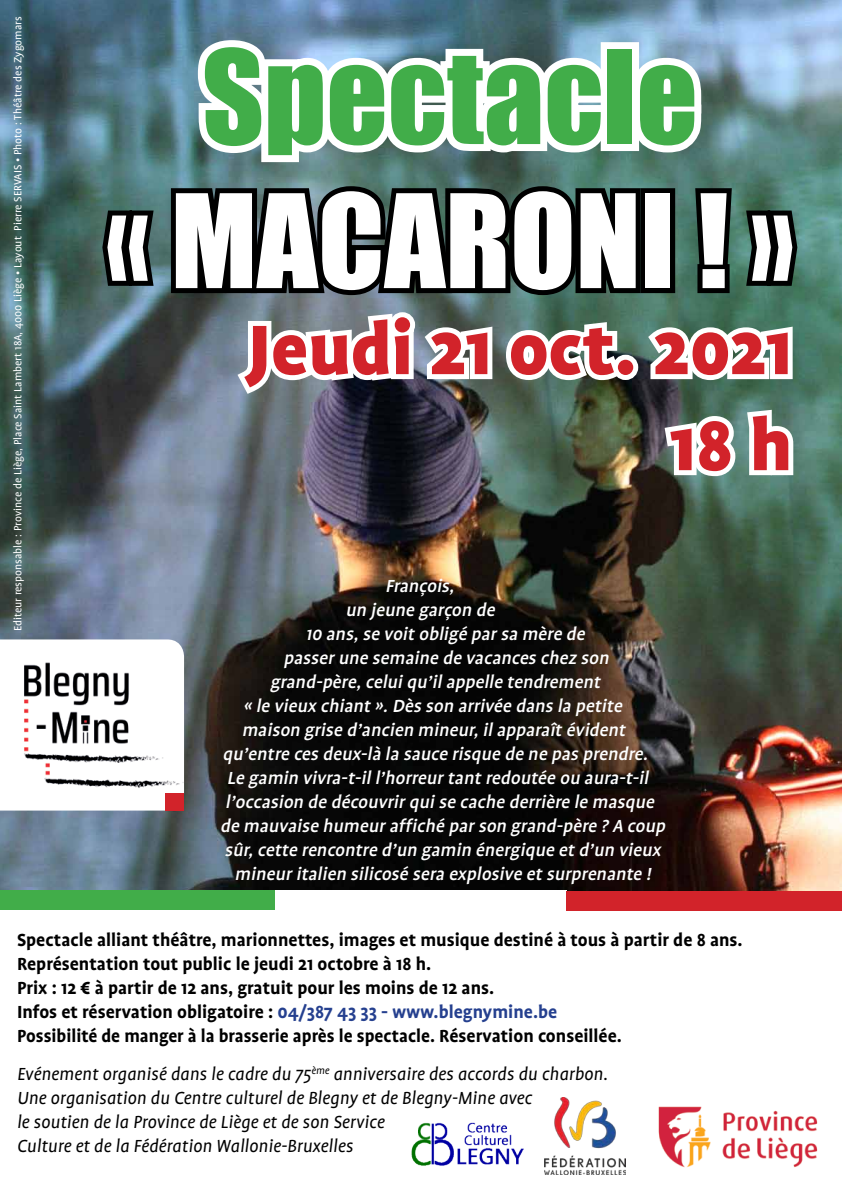
<style>
.page{position:relative;width:842px;height:1191px;background:#fff}
.page>*{position:absolute;margin:0;border:0;box-sizing:border-box;transform-origin:0 0}
.t1{font:120px "Impact";color:#fff}
.t2{font:120px "Impact";color:#41ad49}
.t3{font:900 80px/96px "Profile OT";color:#d2232a;text-align:right}
.t4{font:italic 500 20px "Profile OT";color:#fff}
.t5{font:700 20px/24px "Profile OT";color:#000}
.t6{font:italic 20px/24px "Profile OT";color:#000}
.t7{font:12px "Profile OT";color:#fff}
.s1{color:#25408f}
</style>
<div class="page">
<img style="left:411px;top:1122px;width:113px;height:44px">
<img style="left:658px;top:1106px;width:160px;height:62px">
<img style="left:544px;top:1097px;width:81px;height:77px">
<img style="left:0;top:0;width:842px;height:890px">
<svg style="left:96px;top:205px;width:63px;height:86px;background:#243433"></svg>
<img style="left:166px;top:30px;width:636px;height:451px">
<img style="left:0;top:639px;width:184px;height:171px">
<div style="left:166px;top:793px;width:18px;height:17px;background:#d2232a"></div>
<div style="left:0;top:890px;width:275px;height:20px;background:#41ad49"></div>
<div style="left:566px;top:890px;width:276px;height:20px;background:#d2232a"></div>
<p class="t7" style="left:11px;top:631px;width:616px;rotate:-90deg">Editeur responsable : Province de Liège, Place Saint Lambert 18A, 4000 Liège • Layout Pierre SERVAIS • Photo : Théâtre des Zygomars</p>
<h1 class="t2" style="left:202px;top:4px;width:497px">Spectacle</h1>
<h1 class="t1" style="left:105px;top:148px;width:691px">« MACARONI ! »</h1>
<h2 class="t3" style="left:246px;top:303px;width:547px">Jeudi 21 oct. 2021<br>18 h</h2>
<p class="t4" style="left:385px;top:574px;width:75px">François,</p>
<p class="t4" style="left:345px;top:598px;width:155px">un jeune garçon de</p>
<p class="t4" style="left:305px;top:622px;width:285px">10 ans,se voitobligé parsa mère de</p>
<p class="t4" style="left:283px;top:646px;width:331px">passerune semaine de vacances chez son</p>
<p class="t4" style="left:270px;top:670px;width:336px">grand-père,celuiqu’ilappelle tendrement</p>
<p class="t4" style="left:243px;top:694px;width:384px">« le vieux chiant».Dès son arrivée dans la petite</p>
<p class="t4" style="left:242px;top:718px;width:389px">maison grise d’ancien mineur,ilapparaîtévident</p>
<p class="t4" style="left:222px;top:742px;width:431px">qu’entre ces deux-là la sauce risque de ne pas prendre.</p>
<p class="t4" style="left:227px;top:766px;width:427px">Le gamin vivra-t-ill’horreurtantredoutée ou aura-t-il</p>
<p class="t4" style="left:225px;top:790px;width:434px">l’occasion de découvrirquise cache derrière le masque</p>
<p class="t4" style="left:220px;top:814px;width:451px">de mauvaise humeuraffiché parson grand-père ?A coup</p>
<p class="t4" style="left:225px;top:838px;width:442px">sûr,cette rencontre d’un gamin énergique etd’un vieux</p>
<p class="t4" style="left:235px;top:862px;width:422px">mineuritalien silicosé sera explosive etsurprenante !</p>
<p class="t5" style="left:17px;top:928px;width:727px">Spectacle alliant théâtre, marionnettes, images et musique destiné à tous à partir de 8 ans.<br>Représentation tout public le jeudi 21 octobre à 18 h.<br>Prix : 12 € à partir de 12 ans, gratuit pour les moins de 12 ans.<br>Infos et réservation obligatoire : <span class="s1">04/387 43 33 - www.blegnymine.be<br></span>Possibilité de manger à la brasserie après le spectacle. Réservation conseillée.</p>
<p class="t6" style="left:17px;top:1062px;width:592px">Evénement organisé dans le cadre du 75<sup>ème</sup> anniversaire des accords du charbon.<br>Une organisation du Centre culturel de Blegny et de Blegny-Mine avec<br>le soutien de la Province de Liège et de son Service<br>Culture et de la Fédération Wallonie-Bruxelles</p>
</div>
